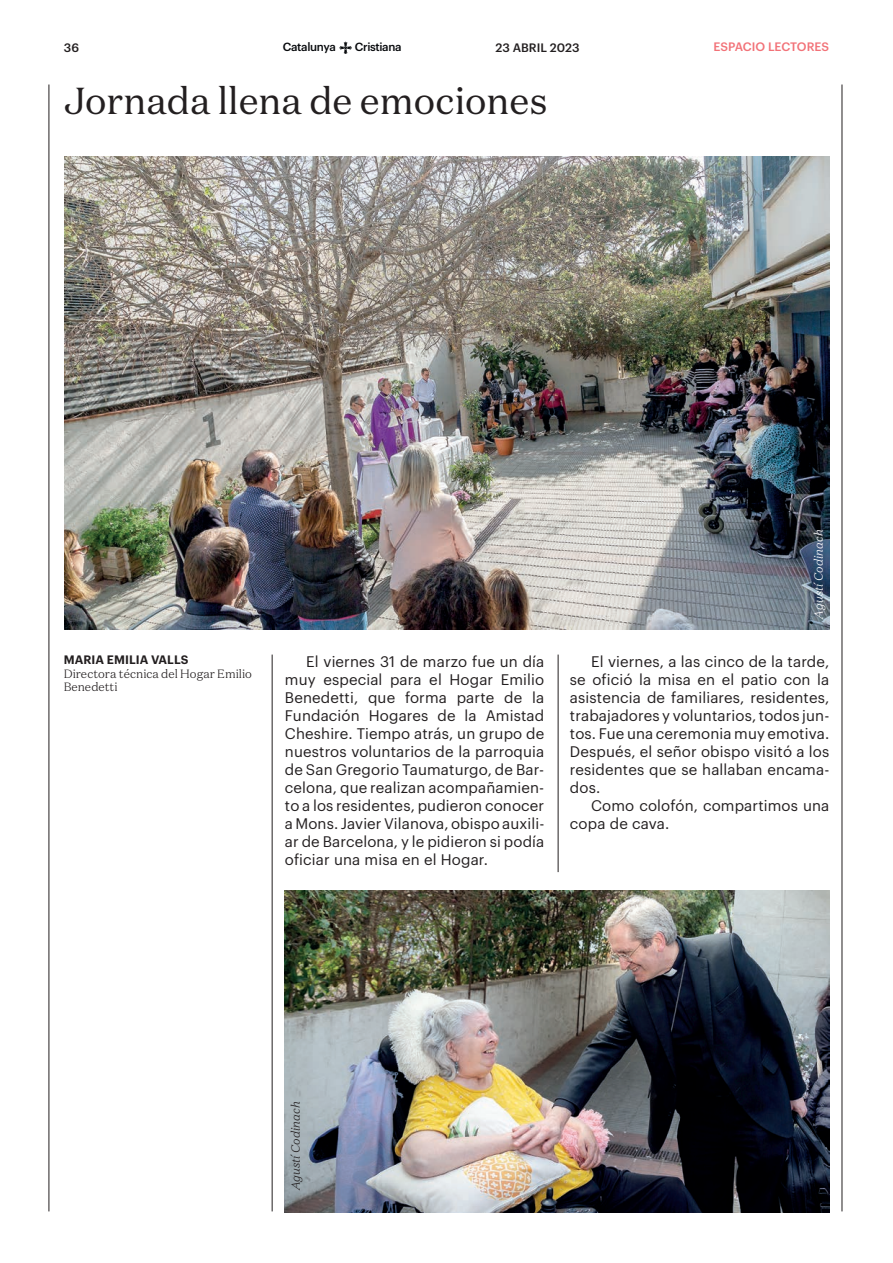
<style>
.page{position:relative;width:893px;height:1263px;background:#fff}
.page>*{position:absolute;margin:0;border:0;box-sizing:border-box;transform-origin:0 0}
.t1{font:37.5px "Domaine Text";color:#231f20}
.t2{font:15px/18px "Graphik";letter-spacing:.01em;color:#231f20;text-align:justify}
.t3{font:300 12px/13.5px "Domaine Text";color:#231f20}
.t4{font:600 12px "Graphik";letter-spacing:.005em;color:#231f20}
.t5{font:500 12px "Graphik";color:#f27278}
.t6{font:italic 300 12px "Domaine Text";color:#231f20}
.t7{font:italic 300 12px "Domaine Text";color:#fff}
.t8{font:500 12px "Graphik";color:#231f20}
.t9{font:500 11.55px "Graphik";letter-spacing:-.03em;color:#07090c}
</style>
<div class="page">
<svg style="left:339px;top:42px;width:13px;height:12px"></svg>
<hr style="left:49px;top:85px;width:1px;height:1126px;background:#231f20">
<hr style="left:842px;top:85px;width:1px;height:1126px;background:#231f20">
<hr style="left:272px;top:654px;width:1px;height:557px;background:#231f20">
<hr style="left:558px;top:654px;width:1px;height:218px;background:#231f20">
<img style="left:285px;top:891px;width:544px;height:321px">
<img style="left:64px;top:156px;width:765px;height:474px">
<p class="t8" style="left:64px;top:38px;width:17px">36</p>
<p class="t9" style="left:283px;top:38px;width:54px">Catalunya</p>
<p class="t9" style="left:355px;top:38px;width:48px">Cristiana</p>
<p class="t8" style="left:495px;top:38px;width:86px">23 ABRIL 2023</p>
<p class="t5" style="left:713px;top:38px;width:117px">ESPACIO LECTORES</p>
<h1 class="t1" style="left:64px;top:77px;width:485px">Jornada llena de emociones</h1>
<p class="t4" style="left:64px;top:651px;width:126px">MARIA EMILIA VALLS</p>
<p class="t3" style="left:64px;top:667px;width:190px">Directora técnica del Hogar Emilio<br>Benedetti</p>
<p class="t7" style="left:811px;top:618px;width:91px;rotate:-90deg">Agustí Codinach</p>
<p class="t2" style="left:285px;top:651px;width:261px;text-indent:21px">El viernes 31 de marzo fue un día muy especial para el Hogar Emilio Benedetti, que forma parte de la Fundación Hogares de la Amistad Cheshire. Tiempo atrás, un grupo de nuestros voluntarios de la parroquia de San Gregorio Taumaturgo, de Bar&shy;celona, que realizan acompañamien&shy;to a los residentes, pudieron conocer a Mons. Javier Vilanova, obispo auxili&shy;ar de Barcelona, y le pidieron si podía oficiar una misa en el Hogar.</p>
<p class="t2" style="left:570px;top:651px;width:261px;text-indent:21px">El viernes, a las cinco de la tarde, se ofició la misa en el patio con la asistencia de familiares, residentes, trabajadores y voluntarios, todos jun&shy;tos. Fue una ceremonia muy emotiva.<br>Después, el señor obispo visitó a los residentes que se hallaban encama&shy;dos.</p>
<p class="t2" style="left:570px;top:795px;width:261px;text-indent:21px">Como colofón, compartimos una copa de cava.</p>
<p class="t6" style="left:288px;top:1190px;width:91px;rotate:-90deg">Agustí Codinach</p>
</div>
